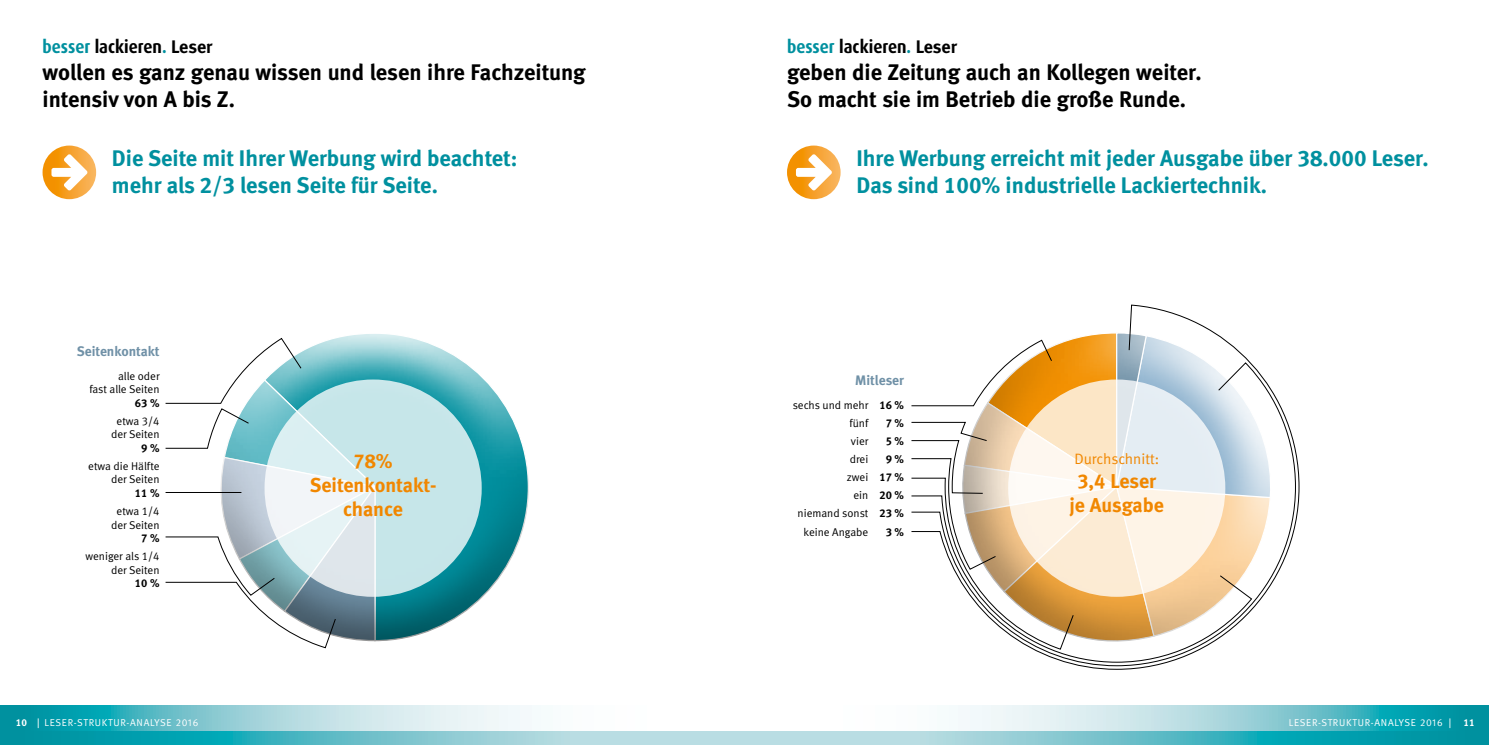
<style>
.page{position:relative;width:1489px;height:745px;background:#fff}
.page>*{position:absolute;margin:0;border:0;box-sizing:border-box;transform-origin:0 0}
.t1{font:22.5px/27px "Meta Bold LF";color:#00909f}
.t2{font:22.5px/27px "Meta Bold LF";letter-spacing:-.005em;color:#000}
.t3{font:20px/24px "Meta Bold LF";color:#f18700;text-align:center}
.t4{font:700 18.12px "Dax OT";color:#000;scale:.9 1}
.t5{font:15px "Meta Normal LF";color:#f18700}
.t6{font:13.75px "Meta Bold LF";color:#7091a7}
.t7{font:11.25px/13.5px "Meta Normal LF";color:#000;text-align:right}
.t8{font:11.25px "Meta Bold LF";color:#000}
.t9{font:10px "Meta Normal";letter-spacing:.075em;color:#fff}
.s1{color:#00909f}
.s2{font-family:"Meta Bold LF";font-weight:400}
.s3{font-family:"Meta Bold LF"}
.s4{font-family:"Meta Book LF"}
.s5{font-family:"Meta Normal Expert"}
</style>
<div class="page">
<svg style="left:0;top:705px;width:532px;height:26px;background:#8cced5"></svg>
<svg style="left:0;top:731px;width:744px;height:13px;background:#60bdc7"></svg>
<svg style="left:958px;top:705px;width:530px;height:26px;background:#8cced6"></svg>
<svg style="left:744px;top:731px;width:744px;height:13px;background:#61bdc7"></svg>
<svg style="left:338px;top:334px;width:172px;height:81px"></svg>
<div style="left:218px;top:415px;width:312px;height:226px;background:#000;opacity:.45"></div>
<div style="left:264px;top:379px;width:217px;height:217px;background:#c6e6e9;border-radius:50%"></div>
<svg style="left:165px;top:338px;width:212px;height:309px"></svg>
<svg style="left:1064px;top:392px;width:231px;height:274px"></svg>
<svg style="left:1038px;top:652px;width:213px;height:10px"></svg>
<svg style="left:911px;top:331px;width:362px;height:321px"></svg>
<h3 class="t4" style="left:43px;top:35px;width:190px"><span class="s1">besser</span> lackieren<span class="s1">.</span> <span class="s2">Leser</span></h3>
<h1 class="t2" style="left:43px;top:59px;width:544px">wollen es ganz genau wissen und lesen ihre Fachzeitung intensiv von A bis Z.</h1>
<h3 class="t4" style="left:787px;top:35px;width:190px"><span class="s1">besser</span> lackieren<span class="s1">.</span> <span class="s2">Leser</span></h3>
<h1 class="t2" style="left:787px;top:59px;width:416px">geben die Zeitung auch an Kollegen weiter.<br>So macht sie im Betrieb die große Runde.</h1>
<h1 class="t1" style="left:112px;top:145px;width:407px">Die Seite mit Ihrer Werbung wird beachtet: mehr als 2/3 lesen Seite für Seite.</h1>
<h1 class="t1" style="left:856px;top:145px;width:574px">Ihre Werbung erreicht mit jeder Ausgabe über 38.000 Leser.<br>Das sind 100% industrielle Lackiertechnik.</h1>
<p class="t6" style="left:77px;top:343px;width:84px">Seitenkontakt</p>
<p class="t7" style="left:89px;top:368px;width:72px">alle oder<br>fast alle Seiten</p>
<p class="t8" style="left:135px;top:396px;width:26px">63 %</p>
<p class="t7" style="left:111px;top:414px;width:50px;text-align:center">etwa 3/4 der Seiten</p>
<p class="t8" style="left:141px;top:441px;width:20px">9 %</p>
<p class="t7" style="left:88px;top:459px;width:73px">etwa die Hälfte der Seiten</p>
<p class="t8" style="left:135px;top:486px;width:26px">11 %</p>
<p class="t7" style="left:111px;top:504px;width:50px;text-align:center">etwa 1/4 der Seiten</p>
<p class="t8" style="left:141px;top:531px;width:20px">7 %</p>
<p class="t7" style="left:85px;top:549px;width:75px">weniger als 1/4 der Seiten</p>
<p class="t8" style="left:135px;top:576px;width:26px">10 %</p>
<h2 class="t3" style="left:310px;top:448px;width:128px">78%<br>Seitenkontakt&shy;chance</h2>
<p class="t6" style="left:855px;top:372px;width:50px">Mitleser</p>
<p class="t7" style="left:849px;top:395px;width:56px;line-height:18.1px;text-align:left;text-indent:-57px">sechs und mehr <span class="s3">16 % </span>fünf</p>
<p class="t8" style="left:885px;top:416px;width:20px">7 %</p>
<p class="t7" style="left:851px;top:434px;width:19px">vier</p>
<p class="t8" style="left:885px;top:434px;width:20px">5 %</p>
<p class="t7" style="left:849px;top:452px;width:20px">drei</p>
<p class="t8" style="left:885px;top:452px;width:20px">9 %</p>
<p class="t7" style="left:846px;top:470px;width:59px">zwei <span class="s3">17 %</span></p>
<p class="t7" style="left:853px;top:488px;width:52px">ein <span class="s3">20 %</span></p>
<p class="t7" style="left:797px;top:506px;width:108px">niemand sonst <span class="s3">23 %</span></p>
<p class="t7" style="left:803px;top:524px;width:66px">keine Angabe</p>
<p class="t8" style="left:885px;top:524px;width:20px">3 %</p>
<h3 class="t5" style="left:1074px;top:450px;width:86px">Durchschnitt:</h3>
<h2 class="t3" style="left:1069px;top:468px;width:96px">3,4 Leser je Ausgabe</h2>
<p class="t9" style="left:16px;top:716px;width:184px"><span class="s3">10</span> <span class="s4">|</span> LESER-STRUKTUR-ANALYSE <span class="s5">2016</span></p>
<p class="t9" style="left:1288px;top:716px;width:187px">LESER-STRUKTUR-ANALYSE <span class="s5">2016</span> <span class="s4">|</span> <span class="s3">11</span></p>
</div>
